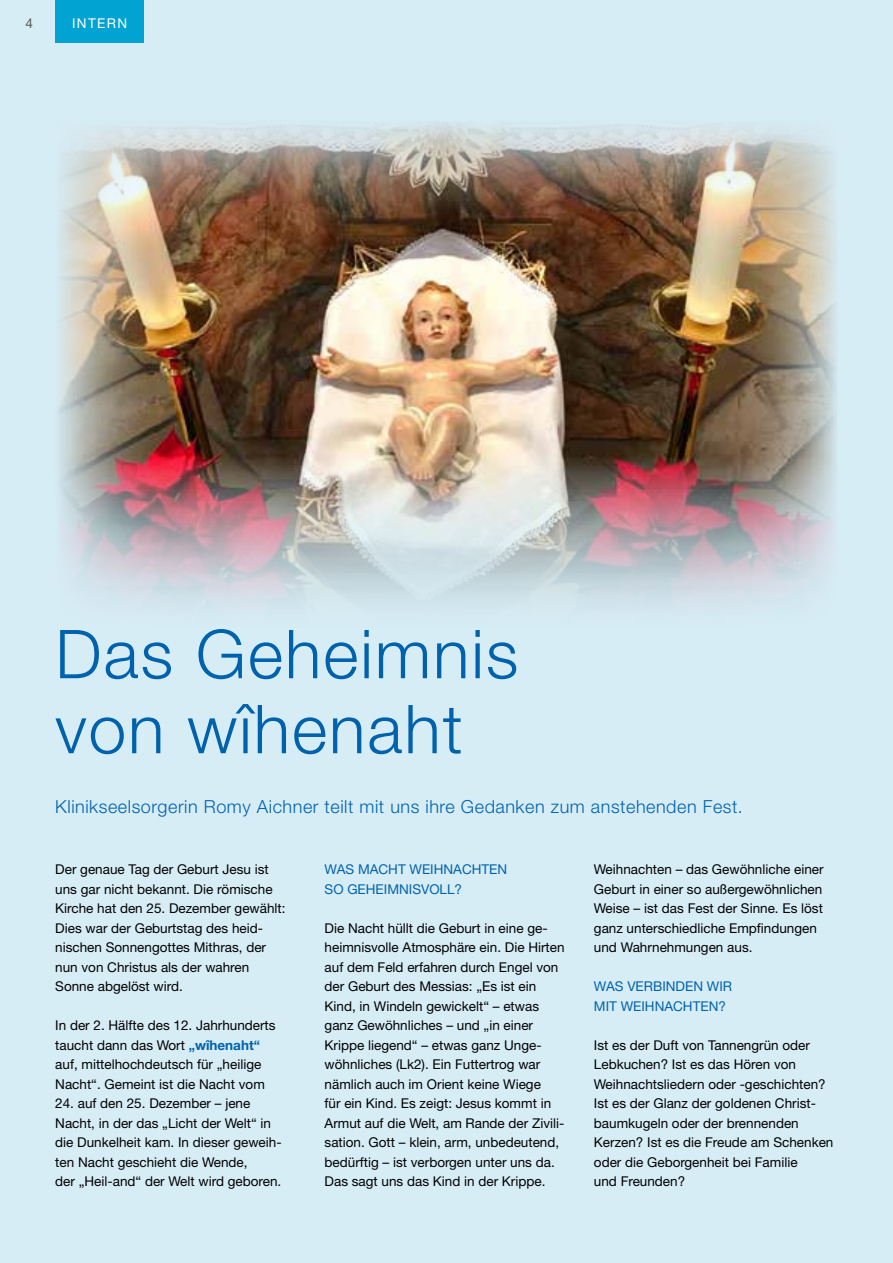
<style>
.page{position:relative;width:893px;height:1263px;background:#d7edf6}
.page>*{position:absolute;margin:0;border:0;box-sizing:border-box;transform-origin:0 0}
.t1{font:300 67.5px/75px "Helvetica Neue";letter-spacing:.03em;color:#0062ad}
.t2{font:300 18px "Helvetica Neue";letter-spacing:.03em;color:#0062ad}
.t3{font:13.5px/19.5px "Helvetica Neue";color:#000}
.t4{font:13.5px/19.5px "Helvetica Neue";color:#0062ad}
.t5{font:13.5px "Helvetica Neue";letter-spacing:.1em;color:#fff}
.t6{font:13.5px "Helvetica Neue";color:#555756}
.s1{font-weight:700;color:#0062ad}
</style>
<div class="page">
<img style="left:57px;top:122px;width:780px;height:481px">
<div style="left:55px;top:0;width:89px;height:43px;background:#00a3d1"></div>
<p class="t6" style="left:26px;top:15px;width:9px">4</p>
<p class="t5" style="left:72px;top:15px;width:56px">INTERN</p>
<h1 class="t1" style="left:55px;top:615px;width:465px">Das Geheimnis von wîhenaht</h1>
<h2 class="t2" style="left:55px;top:795px;width:689px">Klinikseelsorgerin Romy Aichner teilt mit uns ihre Gedanken zum anstehenden Fest.</h2>
<p class="t3" style="left:55px;top:860px;width:232px">Der genaue Tag der Geburt Jesu ist uns gar nicht bekannt. Die römische<br>Kirche hat den 25. Dezember gewählt:<br>Dies war der Geburtstag des heid&shy;nischen Sonnengottes Mithras, der nun von Christus als der wahren<br>Sonne abgelöst wird.</p>
<p class="t3" style="left:55px;top:1016px;width:222px">In der 2. Hälfte des 12. Jahrhunderts taucht dann das Wort <span class="s1">„wîhenaht“ </span>auf, mittelhochdeutsch für „heilige Nacht“. Gemeint ist die Nacht vom</p>
<p class="t3" style="left:55px;top:1094px;width:228px">24. auf den 25. Dezember – jene Nacht, in der das „Licht der Welt“ in die Dunkelheit kam. In dieser geweih&shy;ten Nacht geschieht die Wende,<br>der „Heil-and“ der Welt wird geboren.</p>
<p class="t4" style="left:325px;top:860px;width:184px">WAS MACHT WEIHNACHTEN<br>SO GEHEIMNISVOLL?</p>
<p class="t3" style="left:325px;top:918px;width:242px">Die Nacht hüllt die Geburt in eine ge&shy;heimnisvolle Atmosphäre ein. Die Hirten auf dem Feld erfahren durch Engel von der Geburt des Messias: „Es ist ein Kind, in Windeln gewickelt“ – etwas ganz Gewöhnliches – und „in einer Krippe liegend“ – etwas ganz Unge&shy;wöhnliches (Lk2). Ein Futtertrog war nämlich auch im Orient keine Wiege<br>für ein Kind. Es zeigt: Jesus kommt in Armut auf die Welt, am Rande der Zivili&shy;sation. Gott – klein, arm, unbedeutend, bedürftig – ist verborgen unter uns da.<br>Das sagt uns das Kind in der Krippe.</p>
<p class="t3" style="left:594px;top:859px;width:231px">Weihnachten – das Gewöhnliche einer Geburt in einer so außergewöhnlichen Weise – ist das Fest der Sinne. Es löst ganz unterschiedliche Empfindungen und Wahrnehmungen aus.</p>
<p class="t4" style="left:594px;top:976px;width:140px">WAS VERBINDEN WIR<br>MIT WEIHNACHTEN?</p>
<p class="t3" style="left:594px;top:1035px;width:241px">Ist es der Duft von Tannengrün oder<br>Lebkuchen? Ist es das Hören von<br>Weihnachtsliedern oder -geschichten?<br>Ist es der Glanz der goldenen Christ&shy;baumkugeln oder der brennenden<br>Kerzen? Ist es die Freude am Schenken oder die Geborgenheit bei Familie<br>und Freunden?</p>
</div>
